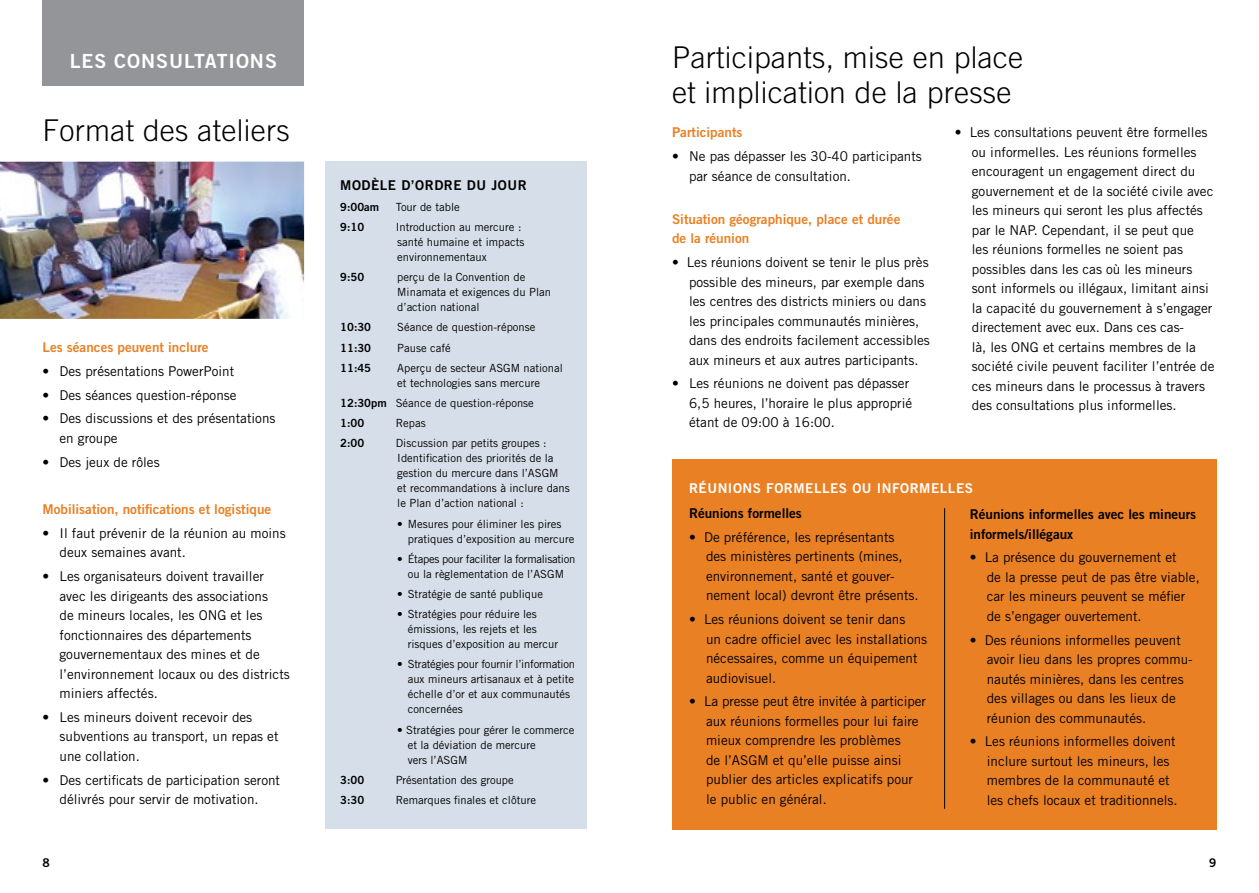
<style>
.page{position:relative;width:1259px;height:893px;background:#fff}
.page>*{position:absolute;margin:0;border:0;box-sizing:border-box;transform-origin:0 0}
.t1{font:300 30px/34.5px "Trade Gothic LT Std";letter-spacing:.01em;color:#000}
.t2{font:19.5px "Trade Gothic LT Std Bd 2";letter-spacing:.05em;color:#fff}
.t3{font:13.5px/19.5px "Trade Gothic LT Std";color:#000}
.t4{font:13.5px/19.5px "Trade Gothic LT Std Bd 2";color:#ea8024}
.t5{font:13.5px/19.5px "Trade Gothic LT Std Bd 2";color:#000}
.t6{font:13.5px "Trade Gothic LT Std Bd 2";letter-spacing:.04em;color:#fff}
.t7{font:13.5px "Trade Gothic LT Std Bd 2";letter-spacing:.04em;color:#000}
.t8{font:12px "Trade Gothic LT Std Bd 2";color:#000}
.t9{font:11.25px/15px "Trade Gothic LT Std";color:#000}
.t10{font:11.25px/15px "Trade Gothic LT Std";letter-spacing:-.025em;color:#000;text-align:center}
.t11{font:11.25px "Trade Gothic LT Std Bd 2";color:#000}
.s1{font-family:"Trade Gothic LT Std Bd 2"}
</style>
<div class="page">
<div style="left:672px;top:459px;width:544px;height:370px;background:#ea8024"></div>
<div style="left:325px;top:162px;width:262px;height:667px;background:#d6dfe9"></div>
<div style="left:43px;top:0;width:261px;height:85px;background:#939598"></div>
<hr style="left:944px;top:508px;width:1px;height:301px;background:#000">
<img style="left:0;top:162px;width:304px;height:157px">
<h2 class="t2" style="left:70px;top:49px;width:209px">LES CONSULTATIONS</h2>
<h1 class="t1" style="left:43px;top:112px;width:249px">Format des ateliers</h1>
<p class="t4" style="left:43px;top:337px;width:168px">Les séances peuvent inclure</p>
<p class="t3" style="left:43px;top:361px;width:193px">• Des présentations PowerPoint</p>
<p class="t3" style="left:43px;top:385px;width:195px">• Des séances question-réponse</p>
<p class="t3" style="left:60px;top:409px;width:217px;text-indent:-17px">• Des discussions et des présentations en groupe</p>
<p class="t3" style="left:43px;top:452px;width:119px">• Des jeux de rôles</p>
<p class="t4" style="left:43px;top:499px;width:230px">Mobilisation, notifications et logistique</p>
<p class="t3" style="left:60px;top:523px;width:228px;text-indent:-17px">• Il faut prévenir de la réunion au moins deux semaines avant.</p>
<p class="t3" style="left:60px;top:566px;width:232px;text-indent:-17px">• Les organisateurs doivent travailler avec les dirigeants des associations<br>de mineurs locales, les ONG et les fonctionnaires des départements gouvernementaux des mines et de l’environnement locaux ou des districts miniers affectés.</p>
<p class="t3" style="left:60px;top:707px;width:220px;text-indent:-17px">• Les mineurs doivent recevoir des subventions au transport, un repas et une collation.</p>
<p class="t3" style="left:43px;top:770px;width:239px;text-align:center">• Des certificats de participation seront délivrés pour servir de motivation.</p>
<p class="t7" style="left:340px;top:177px;width:188px">MODÈLE D’ORDRE DU JOUR</p>
<p class="t11" style="left:340px;top:200px;width:41px">9:00am</p>
<p class="t9" style="left:396px;top:199px;width:65px">Tour de table</p>
<p class="t11" style="left:340px;top:220px;width:26px">9:10</p>
<p class="t9" style="left:396px;top:219px;width:130px">Introduction au mercure : santé humaine et impacts environnementaux</p>
<p class="t11" style="left:340px;top:270px;width:26px">9:50</p>
<p class="t9" style="left:397px;top:269px;width:155px">perçu de la Convention de<br>Minamata et exigences du Plan d’action national</p>
<p class="t11" style="left:340px;top:320px;width:32px">10:30</p>
<p class="t9" style="left:397px;top:320px;width:140px">Séance de question-réponse</p>
<p class="t11" style="left:340px;top:341px;width:32px">11:30</p>
<p class="t9" style="left:397px;top:340px;width:55px">Pause café</p>
<p class="t11" style="left:340px;top:361px;width:32px">11:45</p>
<p class="t9" style="left:397px;top:360px;width:167px">Aperçu de secteur ASGM national et technologies sans mercure</p>
<p class="t9" style="left:340px;top:395px;width:195px"><span class="s1">12:30pm</span> Séance de question-réponse</p>
<p class="t11" style="left:340px;top:416px;width:26px">1:00</p>
<p class="t9" style="left:396px;top:416px;width:32px">Repas</p>
<p class="t11" style="left:340px;top:436px;width:26px">2:00</p>
<p class="t9" style="left:396px;top:436px;width:175px">Discussion par petits groupes :<br>Identification des priorités de la gestion du mercure dans l’ASGM<br>et recommandations à inclure dans le Plan d’action national :</p>
<p class="t9" style="left:408px;top:516px;width:168px;text-indent:-10px">• Mesures pour éliminer les pires pratiques d’exposition au mercure</p>
<p class="t10" style="left:397px;top:551px;width:179px">• Étapes pour faciliter la formalisation ou la règlementation de l’ASGM</p>
<p class="t9" style="left:397px;top:586px;width:147px">• Stratégie de santé publique</p>
<p class="t9" style="left:408px;top:607px;width:152px;text-indent:-10px">• Stratégies pour réduire les émissions, les rejets et les risques d’exposition au mercur</p>
<p class="t9" style="left:408px;top:657px;width:169px;text-indent:-10px">• Stratégies pour fournir l’information aux mineurs artisanaux et à petite échelle d’or et aux communautés concernées</p>
<p class="t9" style="left:408px;top:722px;width:168px;text-indent:-10px">• Stratégies pour gérer le commerce et la déviation de mercure<br>vers l’ASGM</p>
<p class="t11" style="left:340px;top:773px;width:26px">3:00</p>
<p class="t9" style="left:396px;top:772px;width:120px">Présentation des groupe</p>
<p class="t11" style="left:340px;top:793px;width:26px">3:30</p>
<p class="t9" style="left:396px;top:792px;width:142px">Remarques finales et clôture</p>
<h1 class="t1" style="left:672px;top:40px;width:353px">Participants, mise en place et implication de la presse</h1>
<p class="t3" style="left:972px;top:123px;width:244px;text-indent:-17px">• Les consultations peuvent être formelles ou informelles. Les réunions formelles encouragent un engagement direct du gouvernement et de la société civile avec les mineurs qui seront les plus affectés par le NAP. Cependant, il se peut que<br>les réunions formelles ne soient pas possibles dans les cas où les mineurs sont informels ou illégaux, limitant ainsi la capacité du gouvernement à s’engager directement avec eux. Dans ces cas-<br>là, les ONG et certains membres de la société civile peuvent faciliter l’entrée de ces mineurs dans le processus à travers des consultations plus informelles.</p>
<p class="t4" style="left:672px;top:123px;width:72px">Participants</p>
<p class="t3" style="left:689px;top:146px;width:234px;text-indent:-17px">• Ne pas dépasser les 30-40 participants par séance de consultation.</p>
<p class="t4" style="left:672px;top:209px;width:230px">Situation géographique, place et durée de la réunion</p>
<p class="t3" style="left:689px;top:252px;width:242px;text-indent:-17px">• Les réunions doivent se tenir le plus près possible des mineurs, par exemple dans les centres des districts miniers ou dans les principales communautés minières, dans des endroits facilement accessibles aux mineurs et aux autres participants.</p>
<p class="t3" style="left:689px;top:374px;width:225px;text-indent:-17px">• Les réunions ne doivent pas dépasser<br>6,5 heures, l’horaire le plus approprié étant de 09:00 à 16:00.</p>
<p class="t6" style="left:689px;top:480px;width:285px">RÉUNIONS FORMELLES OU INFORMELLES</p>
<p class="t5" style="left:969px;top:504px;width:228px">Réunions informelles avec les mineurs informels/illégaux</p>
<p class="t3" style="left:986px;top:548px;width:214px;text-indent:-17px">• La présence du gouvernement et<br>de la presse peut de pas être viable, car les mineurs peuvent se méfier de s’engager ouvertement.</p>
<p class="t3" style="left:986px;top:630px;width:207px;text-indent:-17px">• Des réunions informelles peuvent avoir lieu dans les propres commu&shy;nautés minières, dans les centres des villages ou dans les lieux de réunion des communautés.</p>
<p class="t3" style="left:986px;top:731px;width:192px;text-indent:-17px">• Les réunions informelles doivent inclure surtout les mineurs, les membres de la communauté et les chefs locaux et traditionnels.</p>
<p class="t5" style="left:689px;top:503px;width:114px">Réunions formelles</p>
<p class="t3" style="left:706px;top:527px;width:214px;text-indent:-17px">• De préférence, les représentants<br>des ministères pertinents (mines, environnement, santé et gouver&shy;nement local) devront être présents.</p>
<p class="t3" style="left:706px;top:609px;width:223px;text-indent:-17px">• Les réunions doivent se tenir dans<br>un cadre officiel avec les installations nécessaires, comme un équipement audiovisuel.</p>
<p class="t3" style="left:706px;top:692px;width:221px;text-indent:-17px">• La presse peut être invitée à participer aux réunions formelles pour lui faire mieux comprendre les problèmes<br>de l’ASGM et qu’elle puisse ainsi publier des articles explicatifs pour le public en général.</p>
<p class="t8" style="left:43px;top:855px;width:9px">8</p>
<p class="t8" style="left:1209px;top:855px;width:9px">9</p>
</div>
